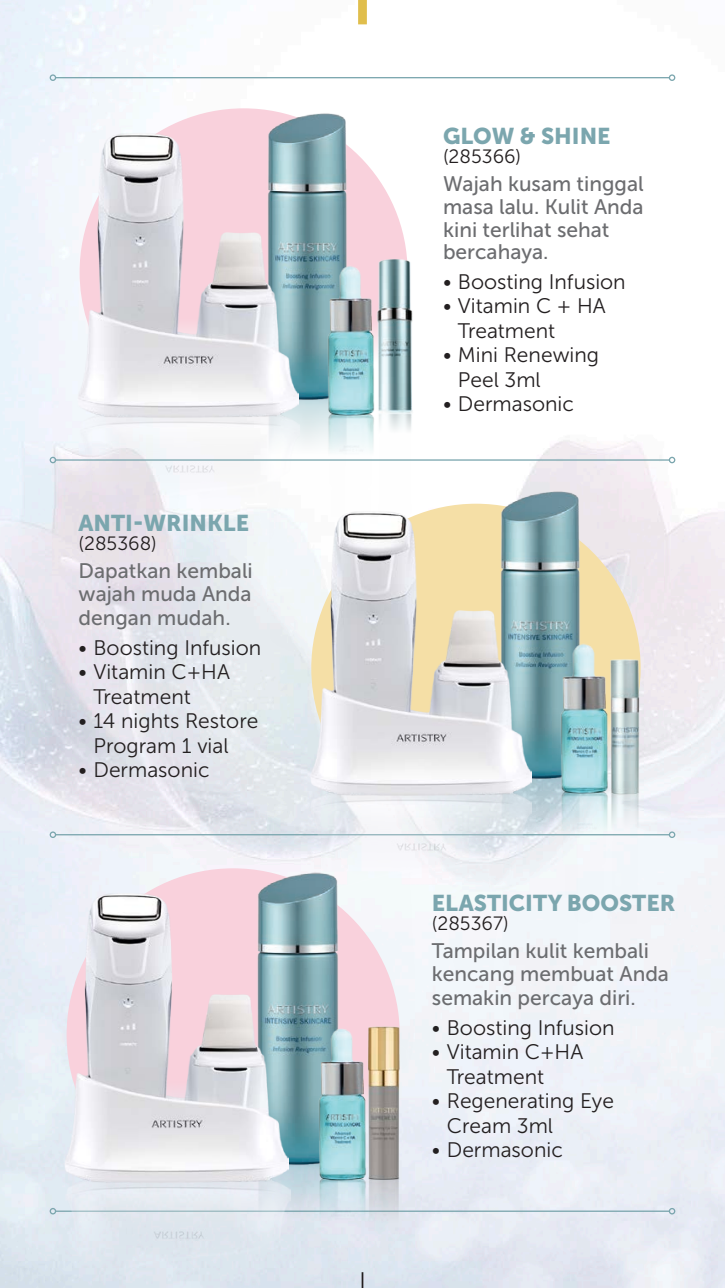
<style>
.page{position:relative;width:725px;height:1288px;background:#fff}
.page>*{position:absolute;margin:0;border:0;box-sizing:border-box;transform-origin:0 0}
.t1{font:22.75px "Museo Sans 900";color:#7ba6ae}
.t2{font:21px/24.5px "Museo Sans 300";color:#231f20}
.t3{font:21px/23.6px "Museo Sans 500";color:#6c6d70}
.t4{font:19.25px "Museo Sans 300";color:#231f20}
</style>
<div class="page">
<div style="left:358px;top:0;width:9px;height:24px;background:#e0be4c"></div>
<svg style="left:80px;top:108px;width:327px;height:144px"></svg>
<img style="left:240px;top:110px;width:129px;height:300px">
<img style="left:322px;top:423px;width:50px;height:32px">
<img style="left:322px;top:233px;width:57px;height:190px">
<img style="left:77px;top:133px;width:221px;height:285px">
<img style="left:372px;top:417px;width:40px;height:37px">
<img style="left:372px;top:252px;width:41px;height:165px">
<hr style="left:56px;top:459px;width:613px;height:2px;background:#7ba6ae">
<svg style="left:50px;top:457px;width:6px;height:6px"></svg>
<div style="left:668px;top:457px;width:7px;height:6px;border:1px solid #7ba6ae;border-radius:50%"></div>
<hr style="left:56px;top:77px;width:613px;height:1px;background:#7ba6ae">
<div style="left:50px;top:74px;width:6px;height:7px;border:1px solid #7ba6ae;border-radius:50%"></div>
<div style="left:668px;top:74px;width:7px;height:7px;border:1px solid #7ba6ae;border-radius:50%"></div>
<hr style="left:56px;top:834px;width:613px;height:1px;background:#7ba6ae">
<div style="left:50px;top:831px;width:6px;height:7px;border:1px solid #7ba6ae;border-radius:50%"></div>
<div style="left:668px;top:831px;width:7px;height:7px;border:1px solid #7ba6ae;border-radius:50%"></div>
<svg style="left:311px;top:504px;width:329px;height:144px;fill:#f1e7eb"></svg>
<img style="left:474px;top:488px;width:128px;height:300px">
<img style="left:555px;top:801px;width:58px;height:154px">
<img style="left:555px;top:612px;width:58px;height:189px">
<img style="left:311px;top:796px;width:220px;height:279px">
<img style="left:311px;top:511px;width:220px;height:285px">
<img style="left:602px;top:801px;width:44px;height:136px">
<img style="left:602px;top:648px;width:44px;height:153px">
<hr style="left:56px;top:1211px;width:613px;height:1px;background:#7ba6ae">
<svg style="left:50px;top:1208px;width:6px;height:6px"></svg>
<div style="left:668px;top:1208px;width:7px;height:6px;border:1px solid #7ba6ae;border-radius:50%"></div>
<svg style="left:67px;top:868px;width:332px;height:148px;fill:#f4f3fa"></svg>
<img style="left:288px;top:1175px;width:25px;height:113px">
<img style="left:230px;top:870px;width:131px;height:305px">
<img style="left:313px;top:1188px;width:46px;height:100px">
<img style="left:313px;top:995px;width:58px;height:193px">
<img style="left:66px;top:1176px;width:224px;height:112px">
<img style="left:64px;top:893px;width:224px;height:290px">
<img style="left:359px;top:1184px;width:50px;height:104px">
<img style="left:359px;top:1016px;width:50px;height:168px">
<p class="t1" style="left:79px;top:510px;width:172px">ANTI-WRINKLE</p>
<p class="t4" style="left:79px;top:533px;width:80px">(285368)</p>
<p class="t3" style="left:79px;top:559px;width:176px;text-align:justify">Dapatkan kembali wajah muda Anda dengan mudah.</p>
<p class="t2" style="left:79px;top:636px;width:184px">• Boosting Infusion</p>
<p class="t2" style="left:93px;top:660px;width:138px;text-indent:-15px">• Vitamin C+HA<br>Treatment</p>
<p class="t2" style="left:93px;top:709px;width:166px;text-indent:-15px">• 14 nights Restore<br>Program 1 vial</p>
<p class="t2" style="left:79px;top:758px;width:132px">• Dermasonic</p>
<p class="t1" style="left:443px;top:123px;width:169px">GLOW &amp; SHINE</p>
<p class="t4" style="left:443px;top:146px;width:80px">(285366)</p>
<p class="t3" style="left:443px;top:173px;width:202px;line-height:22.8px">Wajah kusam tinggal masa lalu. Kulit Anda kini terlihat sehat bercahaya.</p>
<p class="t2" style="left:443px;top:269px;width:184px">• Boosting Infusion</p>
<p class="t2" style="left:458px;top:294px;width:149px;text-indent:-15px">• Vitamin C + HA<br>Treatment</p>
<p class="t2" style="left:458px;top:343px;width:143px;text-indent:-15px">• Mini Renewing<br>Peel 3ml</p>
<p class="t2" style="left:443px;top:392px;width:132px">• Dermasonic</p>
<p class="t1" style="left:432px;top:890px;width:245px">ELASTICITY BOOSTER</p>
<p class="t4" style="left:432px;top:913px;width:78px">(285367)</p>
<p class="t3" style="left:432px;top:939px;width:238px">Tampilan kulit kembali kencang membuat Anda semakin percaya diri.</p>
<p class="t2" style="left:432px;top:1015px;width:184px">• Boosting Infusion</p>
<p class="t2" style="left:447px;top:1040px;width:138px;text-indent:-15px">• Vitamin C+HA<br>Treatment</p>
<p class="t2" style="left:447px;top:1089px;width:169px;text-indent:-15px">• Regenerating Eye<br>Cream 3ml</p>
<p class="t2" style="left:432px;top:1138px;width:132px">• Dermasonic</p>
</div>
